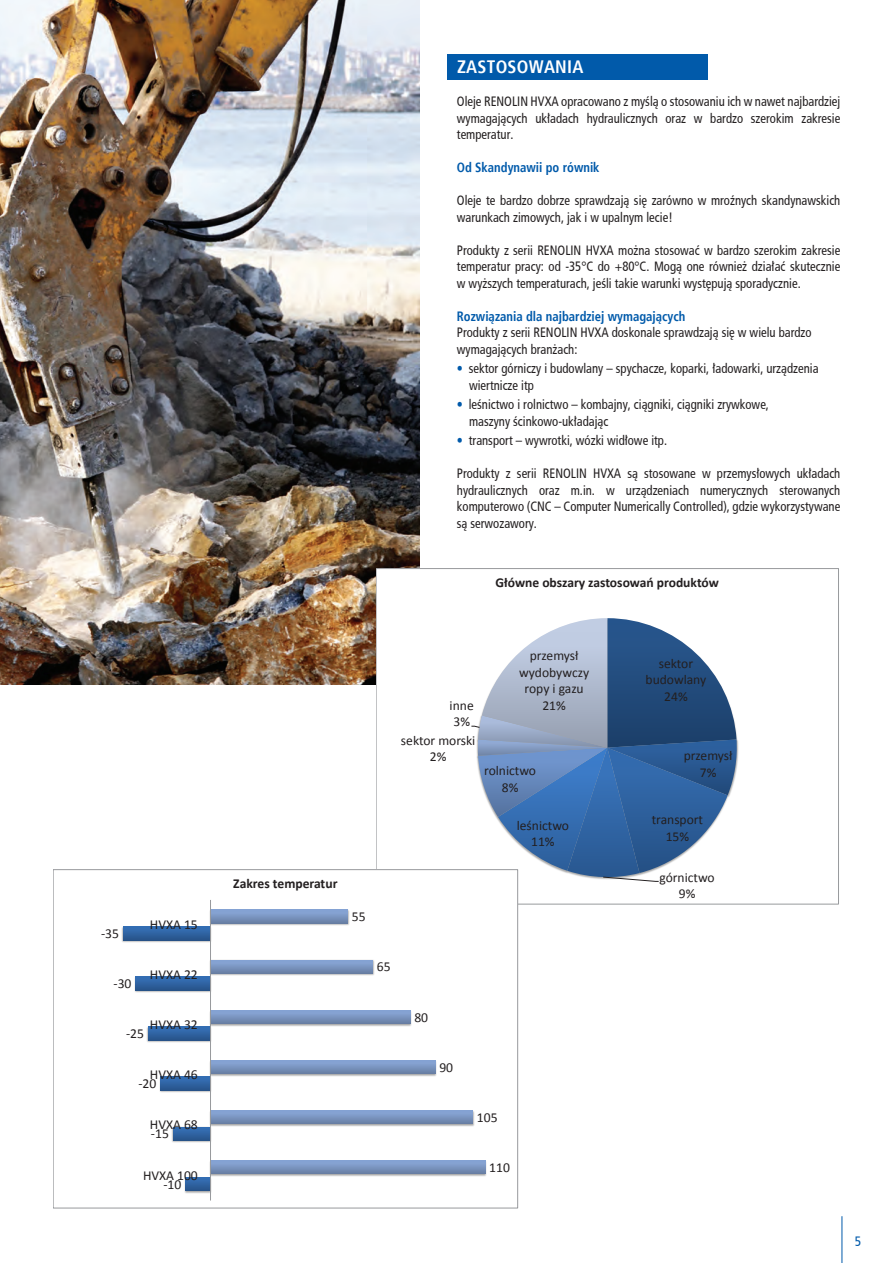
<style>
.page{position:relative;width:893px;height:1263px;background:#fff}
.page>*{position:absolute;margin:0;border:0;box-sizing:border-box;transform-origin:0 0}
.t1{font:18px "Frutiger Bold Condensed PL";letter-spacing:.015em;color:#fff}
.t2{font:13.65px "Calibri";color:#231f20}
.t3{font:700 13.65px "Calibri";color:#231f20}
.t4{font:13.5px/16.5px "Frutiger Regular Condensed PL";color:#231f20;text-align:justify;scale:.94 1}
.t5{font:13.5px/16.5px "Calibri";color:#231f20;text-align:center}
.t6{font:13.5px "Frutiger Bold Condensed PL";color:#015aaa;scale:.94 1}
.t7{font:700 13.5px "Calibri";color:#231f20}
.t8{font:13.5px "Frutiger Regular Condensed PL";color:#015aaa}
.s1{color:#015aaa}
</style>
<div class="page">
<hr style="left:842px;top:1216px;width:1px;height:47px;background:#015aaa">
<div style="left:448px;top:54px;width:260px;height:25px;background:#015aaa"></div>
<img style="left:0;top:0;width:420px;height:685px">
<div style="left:376px;top:568px;width:462px;height:336px;background:#fff"></div>
<svg style="left:471px;top:618px;width:267px;height:264px"></svg>
<div style="left:53px;top:870px;width:465px;height:338px;background:#fff"></div>
<img style="left:184px;top:1179px;width:28px;height:15px">
<img style="left:171px;top:1127px;width:41px;height:16px">
<img style="left:159px;top:1076px;width:53px;height:17px">
<img style="left:146px;top:1026px;width:66px;height:17px">
<img style="left:134px;top:976px;width:78px;height:17px">
<img style="left:121px;top:926px;width:91px;height:17px">
<img style="left:209px;top:1160px;width:278px;height:17px">
<img style="left:209px;top:1111px;width:266px;height:16px">
<img style="left:208px;top:1060px;width:229px;height:17px">
<img style="left:208px;top:1010px;width:204px;height:17px">
<img style="left:208px;top:959px;width:167px;height:18px">
<img style="left:208px;top:909px;width:142px;height:18px">
<svg style="left:185px;top:1177px;width:25px;height:13px"></svg>
<svg style="left:173px;top:1127px;width:37px;height:13px"></svg>
<svg style="left:161px;top:1077px;width:49px;height:13px"></svg>
<svg style="left:148px;top:1027px;width:62px;height:13px"></svg>
<svg style="left:136px;top:977px;width:74px;height:13px"></svg>
<svg style="left:123px;top:927px;width:87px;height:13px"></svg>
<svg style="left:211px;top:1160px;width:274px;height:14px;background:#7994bf"></svg>
<svg style="left:211px;top:1110px;width:262px;height:14px;background:#7994bf"></svg>
<svg style="left:211px;top:1060px;width:224px;height:13px;background:#7a95c1"></svg>
<svg style="left:211px;top:1010px;width:199px;height:13px;background:#7a95c0"></svg>
<svg style="left:211px;top:960px;width:162px;height:13px;background:#7a94c0"></svg>
<svg style="left:211px;top:910px;width:137px;height:13px;background:#7994c0"></svg>
<hr style="left:210px;top:900px;width:1px;height:300px;background:#989a9d">
<div style="left:53px;top:870px;width:465px;height:338px;border:1px solid #989a9d"></div>
<p class="t2" style="left:101px;top:925px;width:19px">-35</p>
<p class="t2" style="left:114px;top:975px;width:19px">-30</p>
<p class="t2" style="left:150px;top:916px;width:49px">HVXA 15</p>
<p class="t2" style="left:150px;top:966px;width:49px">HVXA 22</p>
<p class="t2" style="left:150px;top:1016px;width:49px">HVXA 32</p>
<p class="t2" style="left:126px;top:1025px;width:19px">-25</p>
<p class="t2" style="left:150px;top:1066px;width:49px">HVXA 46</p>
<p class="t2" style="left:138px;top:1075px;width:19px">-20</p>
<p class="t2" style="left:150px;top:1116px;width:49px">HVXA 68</p>
<p class="t2" style="left:151px;top:1125px;width:20px">-15</p>
<p class="t2" style="left:143px;top:1166px;width:56px">HVXA 100</p>
<p class="t2" style="left:163px;top:1175px;width:19px">-10</p>
<p class="t1" style="left:457px;top:56px;width:128px">ZASTOSOWANIA</p>
<p class="t4" style="left:457px;top:93px;width:409px">Oleje RENOLIN HVXA opracowano z myślą o stosowaniu ich w nawet najbardziej wymagających układach hydraulicznych oraz w bardzo szerokim zakresie temperatur.</p>
<p class="t6" style="left:457px;top:159px;width:153px">Od Skandynawii po równik</p>
<p class="t4" style="left:457px;top:192px;width:409px">Oleje te bardzo dobrze sprawdzają się zarówno w mroźnych skandynawskich warunkach zimowych, jak i w upalnym lecie!</p>
<p class="t4" style="left:457px;top:242px;width:409px">Produkty z serii RENOLIN HVXA można stosować w bardzo szerokim zakresie temperatur pracy: od -35°C do +80°C. Mogą one również działać skutecznie w wyższych temperaturach, jeśli takie warunki występują sporadycznie.</p>
<p class="t6" style="left:457px;top:308px;width:245px">Rozwiązania dla najbardziej wymagających</p>
<p class="t4" style="left:457px;top:324px;width:379px">Produkty z serii RENOLIN HVXA doskonale sprawdzają się w wielu bardzo wymagających branżach:</p>
<p class="t4" style="left:457px;top:360px;width:386px"><span class="s1">•</span> sektor górniczy i budowlany – spychacze, koparki, ładowarki, urządzenia</p>
<p class="t4" style="left:469px;top:377px;width:70px">wiertnicze itp</p>
<p class="t4" style="left:457px;top:396px;width:334px"><span class="s1">•</span> leśnictwo i rolnictwo – kombajny, ciągniki, ciągniki zrywkowe,</p>
<p class="t4" style="left:469px;top:413px;width:150px">maszyny ścinkowo-układając</p>
<p class="t4" style="left:457px;top:432px;width:225px"><span class="s1">•</span> transport – wywrotki, wózki widłowe itp.</p>
<p class="t4" style="left:457px;top:465px;width:409px">Produkty z serii RENOLIN HVXA są stosowane w przemysłowych układach hydraulicznych oraz m.in. w urządzeniach numerycznych sterowanych komputerowo (CNC – Computer Numerically Controlled), gdzie wykorzystywane są serwozawory.</p>
<p class="t7" style="left:496px;top:573px;width:225px">Główne obszary zastosowań produktów</p>
<p class="t3" style="left:233px;top:874px;width:106px">Zakres temperatur</p>
<p class="t2" style="left:352px;top:908px;width:15px">55</p>
<p class="t5" style="left:450px;top:697px;width:26px;text-align:left">inne<br>3%</p>
<p class="t5" style="left:401px;top:732px;width:76px">sektor morski<br>2%</p>
<p class="t5" style="left:519px;top:647px;width:72px">przemysł wydobywczy</p>
<p class="t2" style="left:525px;top:680px;width:61px">ropy i gazu</p>
<p class="t5" style="left:542px;top:697px;width:25px">21%</p>
<p class="t5" style="left:484px;top:763px;width:53px">rolnictwo</p>
<p class="t2" style="left:502px;top:779px;width:18px">8%</p>
<p class="t5" style="left:517px;top:817px;width:54px">leśnictwo<br>11%</p>
<p class="t2" style="left:377px;top:958px;width:15px">65</p>
<p class="t2" style="left:414px;top:1008px;width:15px">80</p>
<p class="t2" style="left:439px;top:1058px;width:15px">90</p>
<p class="t2" style="left:477px;top:1108px;width:22px">105</p>
<p class="t2" style="left:489px;top:1159px;width:22px">110</p>
<p class="t5" style="left:645px;top:655px;width:62px">sektor budowlany<br>24%</p>
<p class="t5" style="left:684px;top:747px;width:50px">przemysł<br>7%</p>
<p class="t5" style="left:652px;top:811px;width:53px">transport<br>15%</p>
<p class="t5" style="left:659px;top:869px;width:57px">górnictwo<br>9%</p>
<p class="t8" style="left:855px;top:1233px;width:8px">5</p>
</div>
